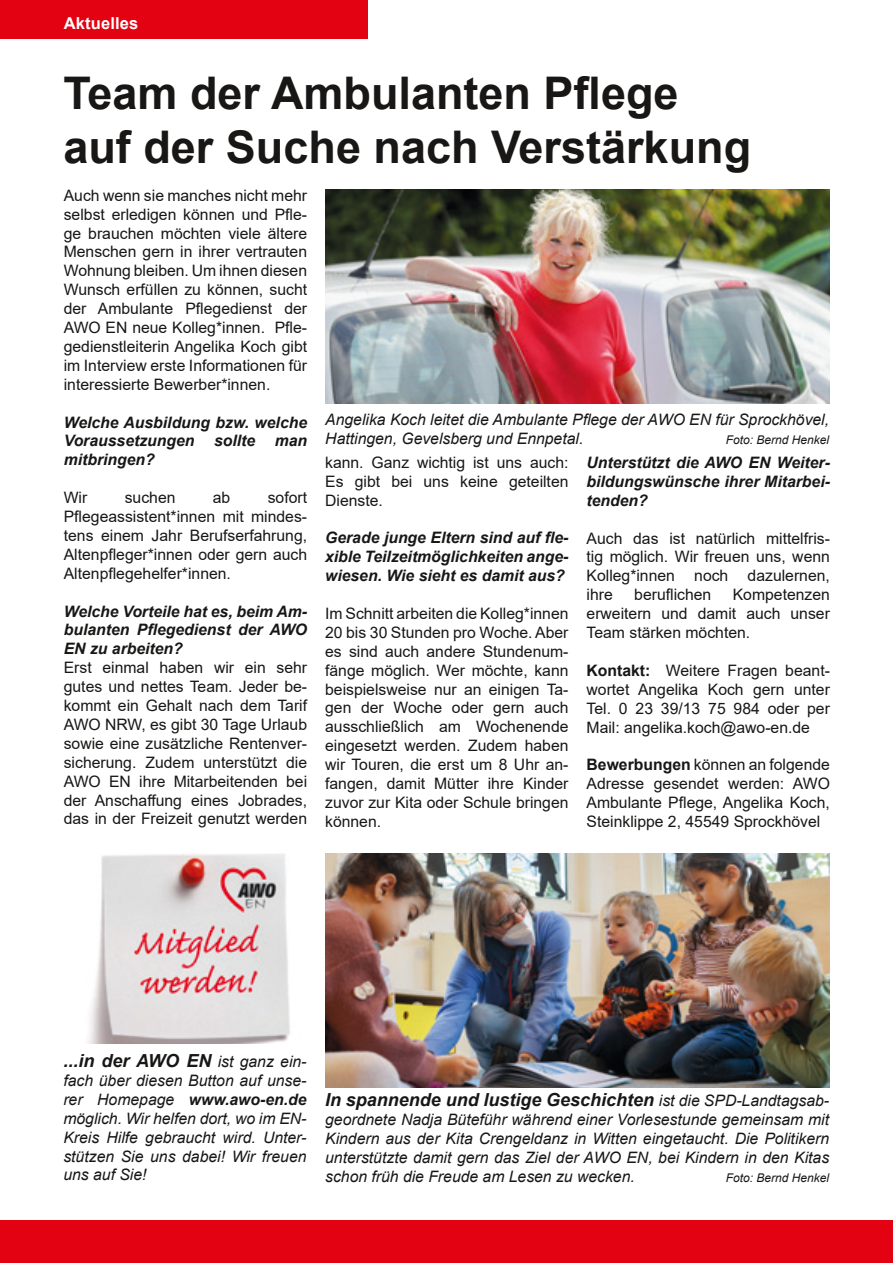
<style>
.page{position:relative;width:893px;height:1263px;background:#fff}
.page>*{position:absolute;margin:0;border:0;box-sizing:border-box;transform-origin:0 0}
.t1{font:700 45px/54px "Arial";color:#181716}
.t2{font:italic 700 18px "Arial";color:#181716}
.t3{font:700 16.5px "Arial";letter-spacing:.01em;color:#fff}
.t4{font:15.75px/18.9px "Arial";color:#181716;text-align:justify}
.t5{font:italic 15.75px/18.9px "Arial";color:#181716;text-align:justify}
.t6{font:italic 700 15.75px/18.9px "Arial";color:#181716;text-align:justify}
.t7{font:italic 12px "Arial";color:#181716}
.s1{font-weight:700}
.s2{font-weight:400;font-size:15.75px}
</style>
<div class="page">
<div style="left:0;top:1220px;width:893px;height:43px;background:#e30211"></div>
<div style="left:0;top:0;width:367px;height:38px;background:#e30211"></div>
<img style="left:88px;top:853px;width:202px;height:190px">
<img style="left:326px;top:189px;width:504px;height:215px">
<img style="left:325px;top:853px;width:504px;height:235px">
<p class="t3" style="left:64px;top:12px;width:76px">Aktuelles</p>
<h1 class="t1" style="left:63px;top:67px;width:689px">Team der Ambulanten Pflege auf der Suche nach Verstärkung</h1>
<p class="t4" style="left:64px;top:186px;width:245px">Auch wenn sie manches nicht mehr selbst erledigen können und Pfle&shy;ge brauchen möchten viele ältere Menschen gern in ihrer vertrauten Wohnung bleiben. Um ihnen diesen Wunsch erfüllen zu können, sucht der Ambulante Pflegedienst der AWO EN neue Kolleg*innen. Pfle&shy;gedienstleiterin Angelika Koch gibt im Interview erste Informationen für interessierte Bewerber*innen.</p>
<p class="t6" style="left:64px;top:413px;width:245px">Welche Ausbildung bzw. welche Voraussetzungen sollte man mitbringen?</p>
<p class="t4" style="left:64px;top:488px;width:25px">Wir</p>
<p class="t4" style="left:125px;top:488px;width:52px">suchen</p>
<p class="t4" style="left:213px;top:488px;width:19px">ab</p>
<p class="t4" style="left:64px;top:488px;width:245px;text-indent:204px">sofort Pflegeassistent*innen mit mindes&shy;tens einem Jahr Berufserfahrung, Altenpfleger*innen oder gern auch Altenpflegehelfer*innen.</p>
<p class="t6" style="left:64px;top:602px;width:245px">Welche Vorteile hat es, beim Am&shy;bulanten Pflegedienst der AWO EN zu arbeiten?</p>
<p class="t4" style="left:64px;top:658px;width:245px">Erst einmal haben wir ein sehr gutes und nettes Team. Jeder be&shy;kommt ein Gehalt nach dem Tarif AWO NRW, es gibt 30 Tage Urlaub sowie eine zusätzliche Rentenver&shy;sicherung. Zudem unterstützt die AWO EN ihre Mitarbeitenden bei der Anschaffung eines Jobrades, das in der Freizeit genutzt werden</p>
<p class="t5" style="left:325px;top:410px;width:505px">Angelika Koch leitet die Ambulante Pflege der AWO EN für Sprockhövel,<br>Hattingen, Gevelsberg und Ennpetal.</p>
<p class="t7" style="left:726px;top:432px;width:105px">Foto: Bernd Henkel</p>
<p class="t4" style="left:325px;top:453px;width:245px">kann. Ganz wichtig ist uns auch:<br>Es gibt bei uns keine geteilten Dienste.</p>
<p class="t6" style="left:325px;top:529px;width:245px">Gerade junge Eltern sind auf fle&shy;xible Teilzeitmöglichkeiten ange&shy;wiesen. Wie sieht es damit aus?</p>
<p class="t4" style="left:325px;top:604px;width:245px">Im Schnitt arbeiten die Kolleg*innen 20 bis 30 Stunden pro Woche. Aber es sind auch andere Stundenum&shy;fänge möglich. Wer möchte, kann beispielsweise nur an einigen Ta&shy;gen der Woche oder gern auch ausschließlich am Wochenende eingesetzt werden. Zudem haben wir Touren, die erst um 8 Uhr an&shy;fangen, damit Mütter ihre Kinder zuvor zur Kita oder Schule bringen können.</p>
<p class="t6" style="left:587px;top:453px;width:245px">Unterstützt die AWO EN Weiter&shy;bildungswünsche ihrer Mitarbei&shy;tenden?</p>
<p class="t4" style="left:587px;top:528px;width:245px">Auch das ist natürlich mittelfris&shy;tig möglich. Wir freuen uns, wenn Kolleg*innen noch dazulernen, ihre</p>
<p class="t4" style="left:634px;top:585px;width:79px">beruflichen</p>
<p class="t4" style="left:587px;top:585px;width:245px;text-indent:146px">Kompetenzen erweitern und damit auch unser Team stärken möchten.</p>
<p class="t4" style="left:587px;top:661px;width:245px"><span class="s1">Kontakt:</span> Weitere Fragen beant&shy;wortet Angelika Koch gern unter Tel. 0 23 39/13 75 984 oder per Mail: angelika.koch@awo-en.de</p>
<p class="t4" style="left:587px;top:755px;width:245px"><span class="s1">Bewerbungen</span> können an folgende Adresse gesendet werden: AWO Ambulante Pflege, Angelika Koch, Steinklippe 2, 45549 Sprockhövel</p>
<p class="t2" style="left:63px;top:1049px;width:245px">...in der AWO EN <span class="s2">ist ganz ein-</span></p>
<p class="t5" style="left:63px;top:1071px;width:245px">fach über diesen Button auf unse&shy;rer Homepage <span class="s1">www.awo-en.de </span>möglich. Wir helfen dort, wo im EN-Kreis Hilfe gebraucht wird. Unter&shy;stützen Sie uns dabei! Wir freuen uns auf Sie!</p>
<p class="t2" style="left:325px;top:1088px;width:505px">In spannende und lustige Geschichten <span class="s2">ist die SPD-Landtagsab-</span></p>
<p class="t5" style="left:325px;top:1110px;width:505px">geordnete Nadja Büteführ während einer Vorlesestunde gemeinsam mit Kindern aus der Kita Crengeldanz in Witten eingetaucht. Die Politikern unterstützte damit gern das Ziel der AWO EN, bei Kindern in den Kitas schon früh die Freude am Lesen zu wecken.</p>
<p class="t7" style="left:726px;top:1169px;width:105px">Foto: Bernd Henkel</p>
</div>
